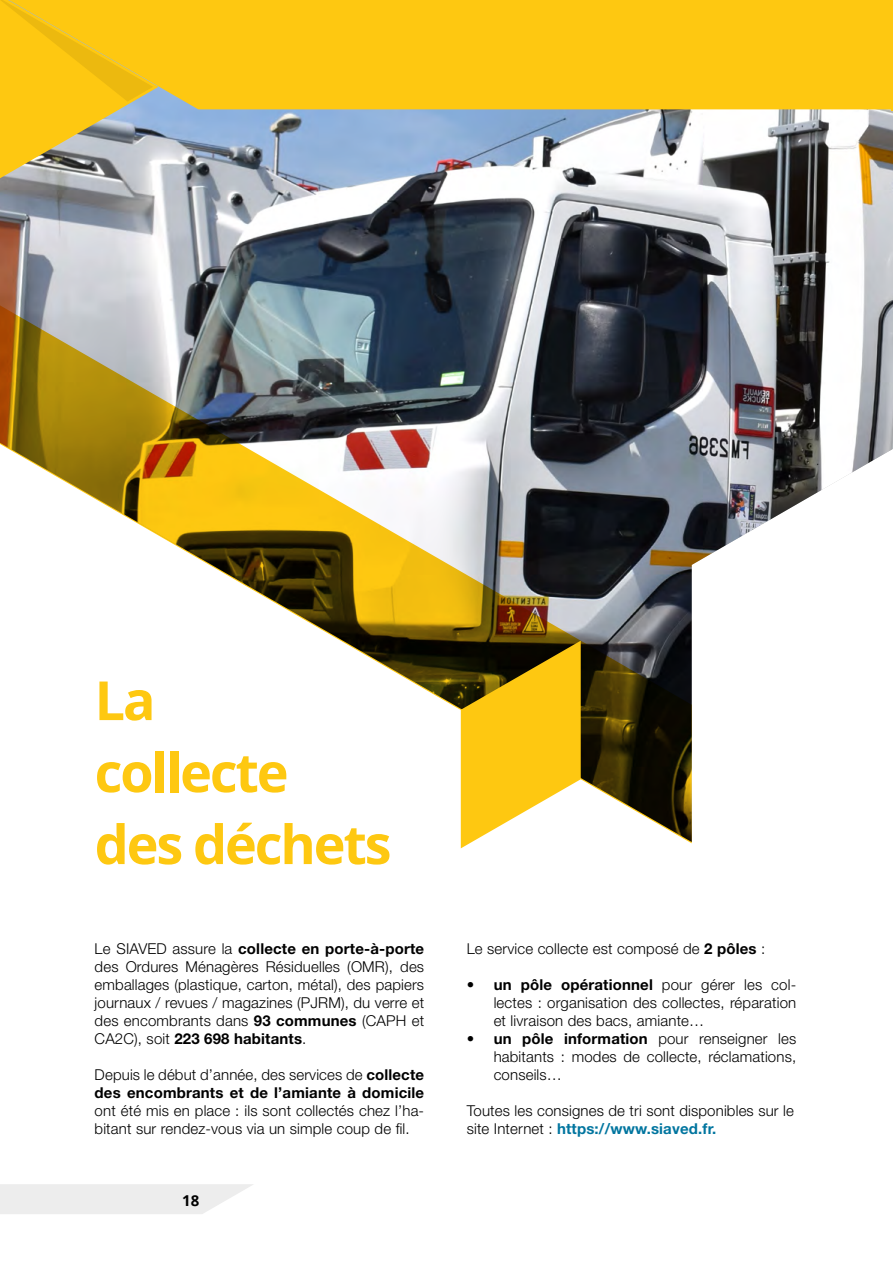
<style>
.page{position:relative;width:893px;height:1263px;background:#fff}
.page>*{position:absolute;margin:0;border:0;box-sizing:border-box;transform-origin:0 0}
.t1{font:700 54px/72px "Open Sans";letter-spacing:-.04em;color:#fec811}
.t2{font:300 15px/18px "Helvetica Neue LT Std";letter-spacing:.01em;color:#000;text-align:justify}
.t3{font:700 15px/18px "Helvetica Neue LT Std";letter-spacing:.01em;color:#000}
.t4{font:700 15px "Open Sans";color:#000}
.s1{font-weight:700}
.s2{font-weight:300}
.s3{font-weight:700;color:#01759f}
</style>
<div class="page">
<img style="left:0;top:109px;width:893px;height:733px">
<svg style="left:461px;top:641px;width:120px;height:207px"></svg>
<div style="left:158px;top:0;width:734px;height:109px;background:#fec811"></div>
<svg style="left:0;top:0;width:158px;height:178px;background:#e4bf3b"></svg>
<svg style="left:0;top:1184px;width:253px;height:30px;background:#eee"></svg>
<hr style="left:892px;top:0;width:1px;height:110px;background:#fec811">
<h1 class="t1" style="left:95px;top:663px;width:298px">La<br>collecte<br>des déchets</h1>
<p class="t2" style="left:95px;top:939px;width:331px">Le SIAVED assure la <span class="s1">collecte en porte-à-porte </span>des Ordures Ménagères Résiduelles (OMR), des emballages (plastique, carton, métal), des papiers journaux / revues / magazines (PJRM), du verre et des encombrants dans <span class="s1">93 communes</span> (CAPH et CA2C), soit <span class="s1">223 698 habitants</span>.</p>
<p class="t3" style="left:95px;top:1065px;width:331px"><span class="s2">Depuis le début d’année, des services de</span> collecte des encombrants et de l’amiante à domicile</p>
<p class="t2" style="left:95px;top:1101px;width:331px">ont été mis en place : ils sont collectés chez l’ha&shy;bitant sur rendez-vous via un simple coup de fil.</p>
<p class="t4" style="left:182px;top:1190px;width:19px">18</p>
<p class="t2" style="left:467px;top:939px;width:300px">Le service collecte est composé de <span class="s1">2 pôles</span> :</p>
<p class="t2" style="left:494px;top:975px;width:304px;text-indent:-27px"><span class="s1">• un pôle opérationnel</span> pour gérer les col&shy;lectes : organisation des collectes, réparation et livraison des bacs, amiante…</p>
<p class="t2" style="left:494px;top:1029px;width:304px;text-indent:-27px"><span class="s1">• un pôle information</span> pour renseigner les habitants : modes de collecte, réclamations, conseils…</p>
<p class="t2" style="left:467px;top:1101px;width:329px">Toutes les consignes de tri sont disponibles sur le site Internet : <span class="s3">https://www.siaved.fr.</span></p>
</div>
